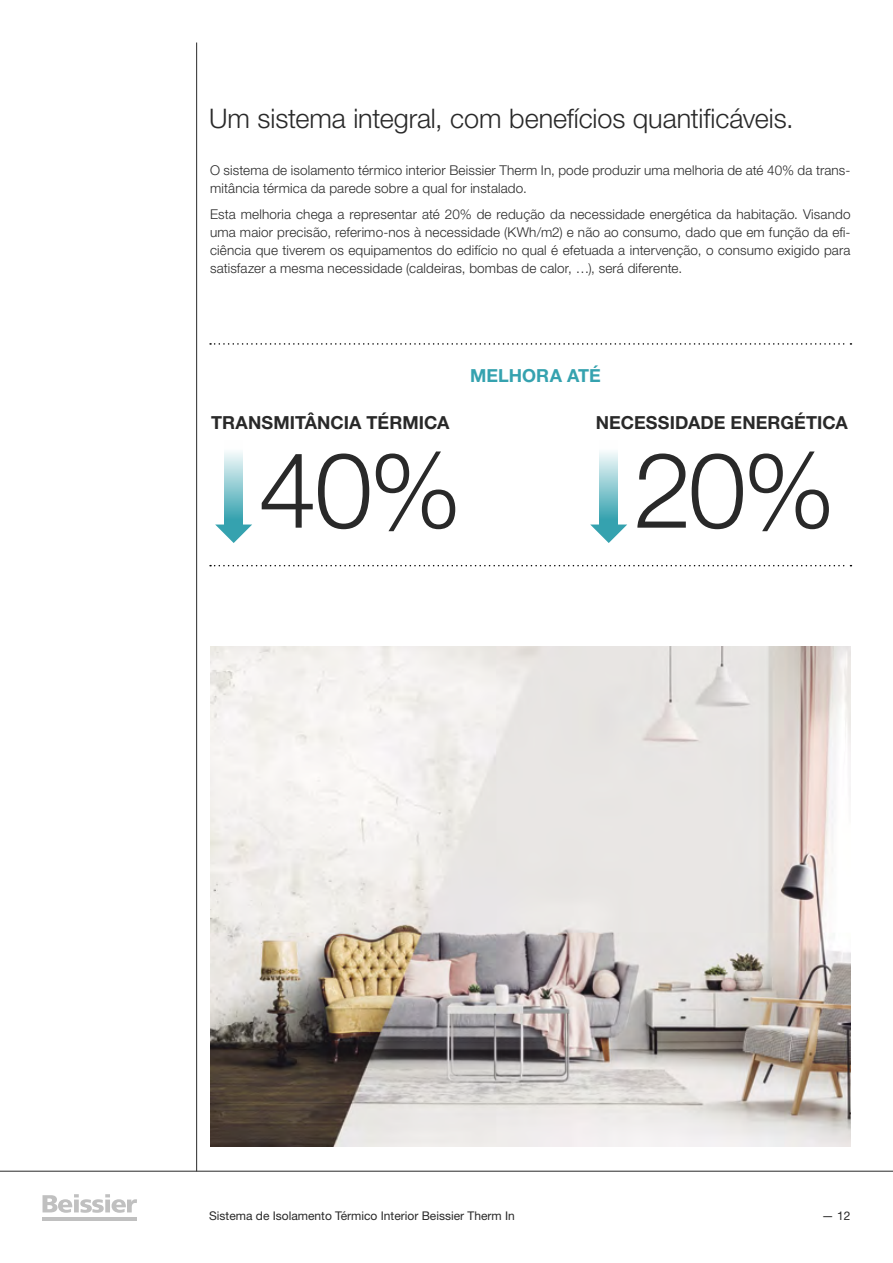
<style>
.page{position:relative;width:893px;height:1263px;background:#fff}
.page>*{position:absolute;margin:0;border:0;box-sizing:border-box;transform-origin:0 0}
.t1{font:300 105px "Helvetica Neue LT Std";color:#292929}
.t2{font:300 27px "Helvetica Neue LT Std";letter-spacing:-.005em;color:#292929}
.t3{font:700 18px "Helvetica Neue LT Std";letter-spacing:.005em;color:#292929}
.t4{font:700 18px "Helvetica Neue LT Std";letter-spacing:.005em;color:#35a2af}
.t5{font:300 13.5px/18px "Helvetica Neue LT Std";letter-spacing:.01em;color:#292929}
.t6{font:12px "Helvetica Neue LT Std";color:#292929}
</style>
<div class="page">
<hr style="left:0;top:1171px;width:893px;height:1px;background:#292929">
<svg style="left:43px;top:1194px;width:94px;height:19px"></svg>
<hr style="left:43px;top:1217px;width:94px;height:3px;background:#c0c0c0">
<hr style="left:196px;top:43px;width:1px;height:1128px;background:#292929">
<svg style="left:210px;top:343px;width:641px;height:2px"></svg>
<svg style="left:210px;top:565px;width:641px;height:1px"></svg>
<img style="left:210px;top:646px;width:640px;height:500px">
<div style="left:224px;top:440px;width:19px;height:86px;background:linear-gradient(to bottom,#fff,#2a9daa)"></div>
<svg style="left:215px;top:524px;width:37px;height:19px"></svg>
<div style="left:599px;top:440px;width:19px;height:86px;background:linear-gradient(to bottom,#fff,#2a9daa)"></div>
<svg style="left:590px;top:524px;width:37px;height:19px"></svg>
<h2 class="t2" style="left:209px;top:102px;width:586px">Um sistema integral, com benefícios quantificáveis.</h2>
<p class="t5" style="left:210px;top:161px;width:642px">O sistema de isolamento térmico interior Beissier Therm In, pode produzir uma melhoria de até 40% da trans&shy;mitância térmica da parede sobre a qual for instalado.</p>
<p class="t5" style="left:210px;top:205px;width:642px;text-align:justify">Esta melhoria chega a representar até 20% de redução da necessidade energética da habitação. Visando uma maior precisão, referimo-nos à necessidade (KWh/m2) e não ao consumo, dado que em função da efi&shy;ciência que tiverem os equipamentos do edifício no qual é efetuada a intervenção, o consumo exigido para satisfazer a mesma necessidade (caldeiras, bombas de calor, …), será diferente.</p>
<h3 class="t4" style="left:470px;top:364px;width:132px">MELHORA ATÉ</h3>
<h3 class="t3" style="left:211px;top:412px;width:240px">TRANSMITÂNCIA TÉRMICA</h3>
<h3 class="t3" style="left:596px;top:412px;width:253px">NECESSIDADE ENERGÉTICA</h3>
<h1 class="t1" style="left:259px;top:426px;width:205px">40%</h1>
<h1 class="t1" style="left:634px;top:426px;width:203px">20%</h1>
<p class="t6" style="left:209px;top:1208px;width:307px">Sistema de Isolamento Térmico Interior Beissier Therm In</p>
<p class="t6" style="left:822px;top:1209px;width:30px">— 12</p>
</div>
